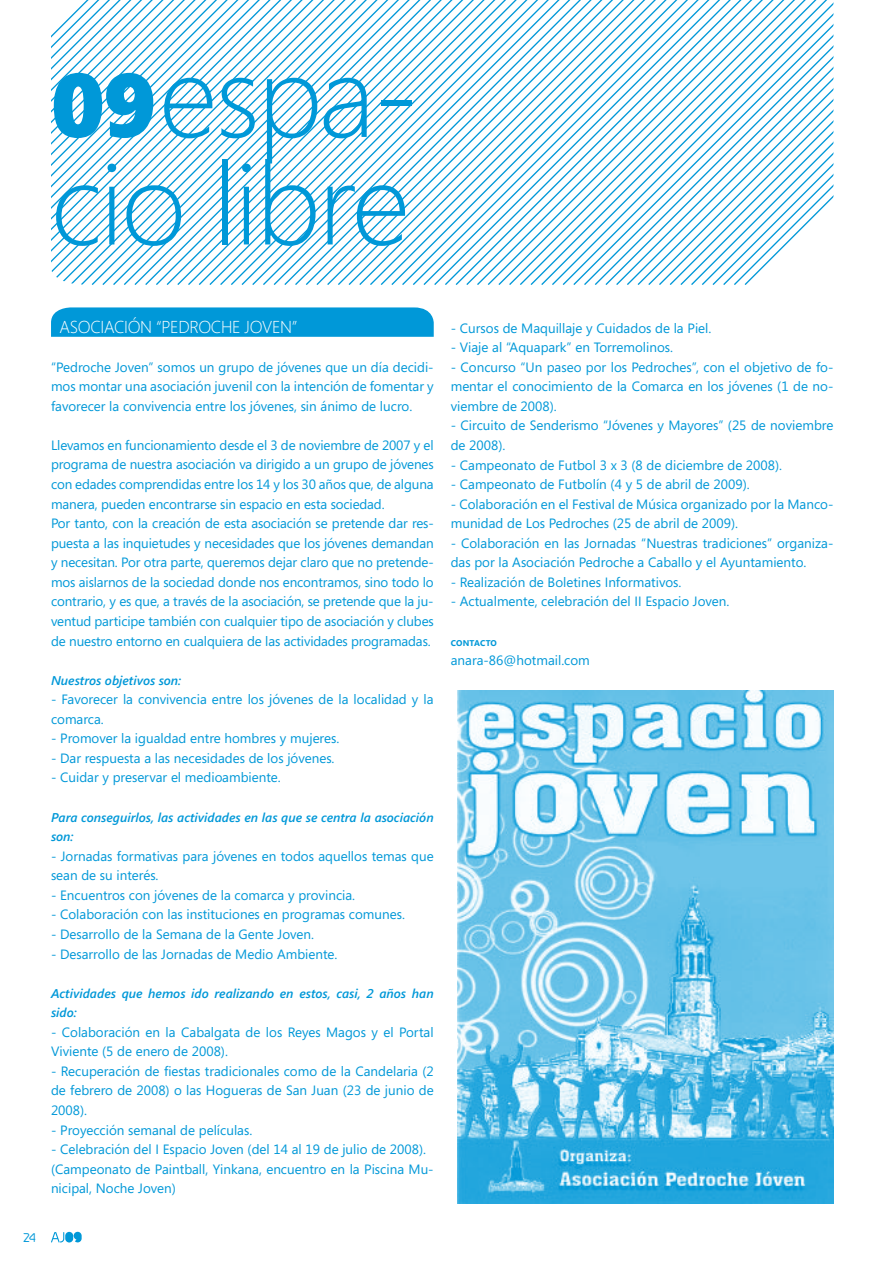
<style>
.page{position:relative;width:893px;height:1263px;background:#fff}
.page>*{position:absolute;margin:0;border:0;box-sizing:border-box;transform-origin:0 0}
.t1{font:300 115.5px/107.6px "Segoe";letter-spacing:-.02em;color:#0098d8}
.t2{font:300 17.25px "Segoe";letter-spacing:-.02em;color:#fff}
.t3{font:13.5px/19.5px "Segoe";color:#0098d8}
.t4{font:italic 600 12.75px/19.5px "Segoe";color:#0098d8}
.t5{font:700 12px "Greyscale Basic";color:#0098d8}
.t6{font:700 8.4px "Segoe";letter-spacing:.015em;color:#0098d8}
.s1{font-weight:900;font-size:90px}
</style>
<div class="page">
<svg style="left:51px;top:1232px;width:31px;height:10px"></svg>
<svg style="left:51px;top:307px;width:383px;height:30px;background:#089bd9"></svg>
<svg style="left:51px;top:0;width:782px;height:285px"></svg>
<img style="left:458px;top:690px;width:375px;height:513px">
<h1 class="t1" style="left:51px;top:43px;width:369px"><span class="s1">09</span>espa&shy;cio libre</h1>
<p class="t5" style="left:23px;top:1230px;width:14px">24</p>
<p class="t2" style="left:60px;top:316px;width:239px">ASOCIACIÓN “PEDROCHE JOVEN”</p>
<p class="t3" style="left:51px;top:357px;width:384px;text-align:justify">“Pedroche Joven” somos un grupo de jóvenes que un día decidi&shy;mos montar una asociación juvenil con la intención de fomentar y favorecer la convivencia entre los jóvenes, sin ánimo de lucro.</p>
<p class="t3" style="left:51px;top:435px;width:384px">Llevamos en funcionamiento desde el 3 de noviembre de 2007 y el programa de nuestra asociación va dirigido a un grupo de jóvenes con edades comprendidas entre los 14 y los 30 años que, de alguna manera, pueden encontrarse sin espacio en esta sociedad.<br>Por tanto, con la creación de esta asociación se pretende dar res&shy;puesta a las inquietudes y necesidades que los jóvenes demandan y necesitan. Por otra parte, queremos dejar claro que no pretende&shy;mos aislarnos de la sociedad donde nos encontramos, sino todo lo contrario, y es que, a través de la asociación, se pretende que la ju&shy;ventud participe también con cualquier tipo de asociación y clubes de nuestro entorno en cualquiera de las actividades programadas.</p>
<p class="t4" style="left:51px;top:670px;width:132px">Nuestros objetivos son:</p>
<p class="t3" style="left:51px;top:689px;width:384px">- Favorecer la convivencia entre los jóvenes de la localidad y la comarca.</p>
<p class="t3" style="left:51px;top:728px;width:290px">- Promover la igualdad entre hombres y mujeres.</p>
<p class="t3" style="left:51px;top:748px;width:285px">- Dar respuesta a las necesidades de los jóvenes.</p>
<p class="t3" style="left:51px;top:768px;width:231px">- Cuidar y preservar el medioambiente.</p>
<p class="t4" style="left:51px;top:807px;width:384px">Para conseguirlos, las actividades en las que se centra la asociación son:</p>
<p class="t3" style="left:51px;top:846px;width:384px">- Jornadas formativas para jóvenes en todos aquellos temas que sean de su interés.</p>
<p class="t3" style="left:51px;top:885px;width:306px">- Encuentros con jóvenes de la comarca y provincia.</p>
<p class="t3" style="left:51px;top:904px;width:355px">- Colaboración con las instituciones en programas comunes.</p>
<p class="t3" style="left:51px;top:924px;width:265px">- Desarrollo de la Semana de la Gente Joven.</p>
<p class="t3" style="left:51px;top:944px;width:288px">- Desarrollo de las Jornadas de Medio Ambiente.</p>
<p class="t4" style="left:51px;top:983px;width:384px">Actividades que hemos ido realizando en estos, casi, 2 años han sido:</p>
<p class="t3" style="left:51px;top:1022px;width:384px">- Colaboración en la Cabalgata de los Reyes Magos y el Portal<br>Viviente (5 de enero de 2008).</p>
<p class="t3" style="left:51px;top:1061px;width:384px;text-align:justify">- Recuperación de fiestas tradicionales como de la Candelaria (2 de febrero de 2008) o las Hogueras de San Juan (23 de junio de 2008).</p>
<p class="t3" style="left:51px;top:1120px;width:203px">- Proyección semanal de películas.</p>
<p class="t3" style="left:51px;top:1139px;width:384px">- Celebración del I Espacio Joven (del 14 al 19 de julio de 2008). (Campeonato de Paintball, Yinkana, encuentro en la Piscina Mu&shy;nicipal, Noche Joven)</p>
<p class="t3" style="left:451px;top:318px;width:262px">- Cursos de Maquillaje y Cuidados de la Piel.</p>
<p class="t3" style="left:451px;top:337px;width:224px">- Viaje al “Aquapark” en Torremolinos.</p>
<p class="t3" style="left:451px;top:357px;width:384px;text-align:justify">- Concurso “Un paseo por los Pedroches”, con el objetivo de fo&shy;mentar el conocimiento de la Comarca en los jóvenes (1 de no&shy;viembre de 2008).</p>
<p class="t3" style="left:451px;top:415px;width:384px">- Circuito de Senderismo “Jóvenes y Mayores” (25 de noviembre de 2008).</p>
<p class="t3" style="left:451px;top:455px;width:333px">- Campeonato de Futbol 3 x 3 (8 de diciembre de 2008).</p>
<p class="t3" style="left:451px;top:474px;width:300px">- Campeonato de Futbolín (4 y 5 de abril de 2009).</p>
<p class="t3" style="left:451px;top:494px;width:384px">- Colaboración en el Festival de Música organizado por la Manco&shy;munidad de Los Pedroches (25 de abril de 2009).</p>
<p class="t3" style="left:451px;top:533px;width:384px">- Colaboración en las Jornadas “Nuestras tradiciones” organiza&shy;das por la Asociación Pedroche a Caballo y el Ayuntamiento.</p>
<p class="t3" style="left:451px;top:572px;width:232px">- Realización de Boletines Informativos.</p>
<p class="t3" style="left:451px;top:592px;width:280px">- Actualmente, celebración del II Espacio Joven.</p>
<p class="t6" style="left:451px;top:637px;width:48px">CONTACTO</p>
<p class="t3" style="left:451px;top:650px;width:141px">anara-86@hotmail.com</p>
</div>
